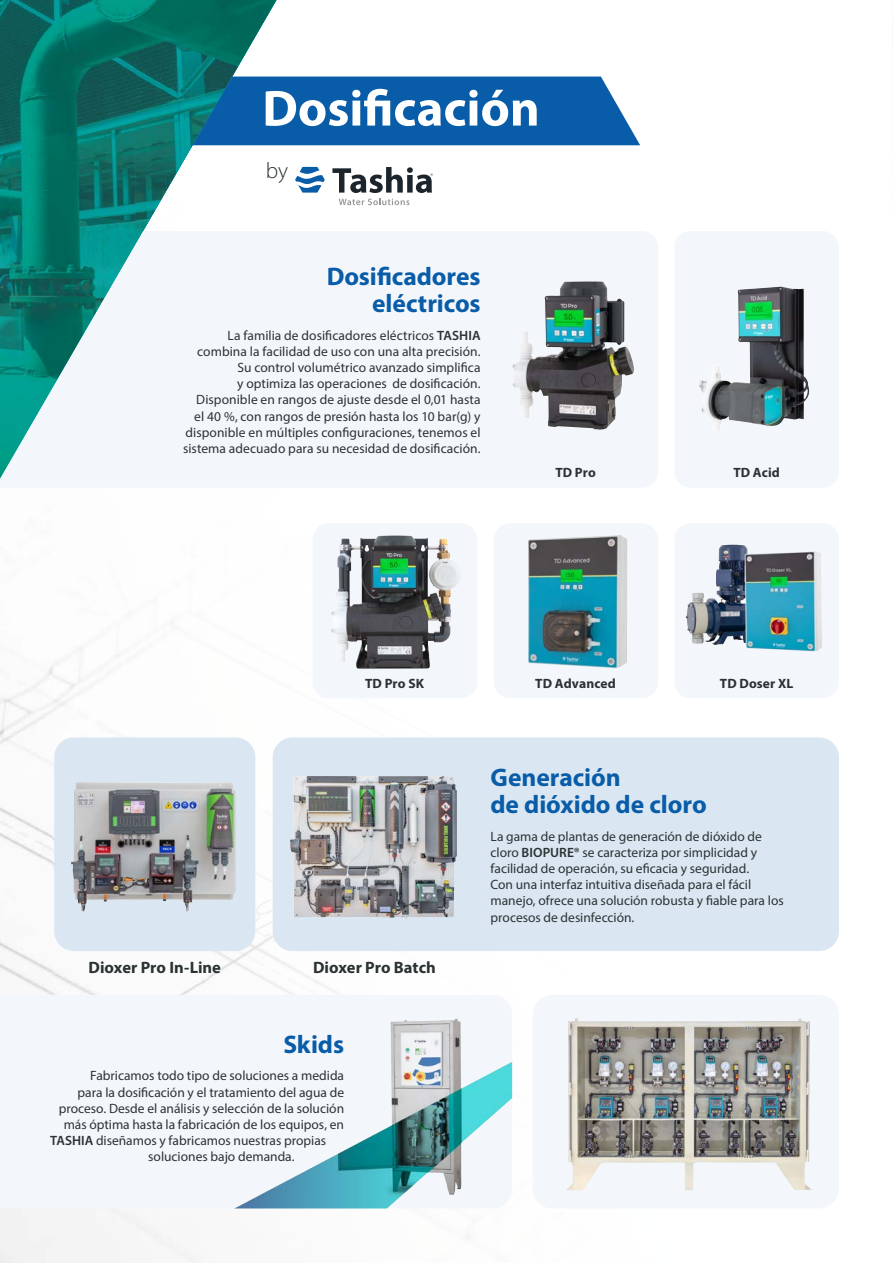
<style>
.page{position:relative;width:893px;height:1263px;background:#fff}
.page>*{position:absolute;margin:0;border:0;box-sizing:border-box;transform-origin:0 0}
.t1{font:700 51px "Myriad Pro";color:#fff}
.t2{font:700 25.5px/27px "Myriad Pro";letter-spacing:-.005em;color:#095ca7;text-align:right}
.t3{font:300 22.5px "Myriad Pro";color:#2b3234}
.t4{font:700 16.5px "Myriad Pro";color:#2b3234}
.t5{font:13.5px/16.2px "Myriad Pro";color:#2b3234;text-align:right}
.t6{font:700 13.5px "Myriad Pro";letter-spacing:.005em;color:#2b3234}
.s1{font-weight:600}
</style>
<div class="page">
<img style="left:158px;top:621px;width:52px;height:642px">
<img style="left:0;top:507px;width:53px;height:756px">
<img style="left:0;top:0;width:135px;height:231px">
<img style="left:135px;top:0;width:149px;height:88px">
<img style="left:135px;top:88px;width:90px;height:102px">
<img style="left:135px;top:190px;width:32px;height:41px">
<div style="left:494px;top:523px;width:164px;height:175px;background:#f3f7fb;border-radius:16px"></div>
<img style="left:528px;top:535px;width:99px;height:133px">
<svg style="left:313px;top:523px;width:164px;height:175px;fill:#f3f7fb"></svg>
<img style="left:331px;top:536px;width:47px;height:94px">
<svg style="left:674px;top:523px;width:165px;height:175px;fill:#f3f7fb"></svg>
<img style="left:686px;top:545px;width:41px;height:99px">
<svg style="left:0;top:231px;width:658px;height:257px;fill:#f3f7fb"></svg>
<img style="left:512px;top:281px;width:72px;height:137px">
<div style="left:674px;top:231px;width:165px;height:257px;background:#f3f7fb;border-radius:16px"></div>
<img style="left:698px;top:287px;width:112px;height:144px">
<svg style="left:193px;top:77px;width:447px;height:68px"></svg>
<svg style="left:295px;top:167px;width:30px;height:26px"></svg>
<svg style="left:332px;top:167px;width:101px;height:38px"></svg>
<div style="left:0;top:995px;width:512px;height:213px;background:#f3f7fb"></div>
<img style="left:234px;top:1019px;width:278px;height:189px">
<div style="left:533px;top:995px;width:306px;height:213px;background:#f3f7fb;border-radius:20px"></div>
<img style="left:566px;top:1018px;width:245px;height:172px">
<div style="left:54px;top:737px;width:201px;height:214px;background:#dae7f2;border-radius:20px"></div>
<img style="left:71px;top:782px;width:165px;height:129px">
<div style="left:273px;top:737px;width:566px;height:214px;background:#dae7f2;border-radius:20px"></div>
<img style="left:290px;top:775px;width:167px;height:144px">
<h1 class="t1" style="left:262px;top:75px;width:279px">Dosificación</h1>
<h3 class="t3" style="left:266px;top:157px;width:24px">by</h3>
<h2 class="t2" style="left:327px;top:262px;width:155px">Dosificadores eléctricos</h2>
<p class="t5" style="left:183px;top:327px;width:299px">La familia de dosificadores eléctricos <span class="s1">TASHIA </span>combina la facilidad de uso con una alta precisión.<br>Su control volumétrico avanzado simplifica<br>y optimiza las operaciones de dosificación.<br>Disponible en rangos de ajuste desde el 0,01 hasta el 40 %, con rangos de presión hasta los 10 bar(g) y disponible en múltiples configuraciones, tenemos el sistema adecuado para su necesidad de dosificación.</p>
<p class="t6" style="left:555px;top:464px;width:42px">TD Pro</p>
<p class="t6" style="left:365px;top:674px;width:60px">TD Pro SK</p>
<p class="t6" style="left:535px;top:674px;width:82px">TD Advanced</p>
<p class="t6" style="left:733px;top:464px;width:48px">TD Acid</p>
<p class="t6" style="left:720px;top:674px;width:75px">TD Doser XL</p>
<p class="t4" style="left:89px;top:957px;width:134px">Dioxer Pro In-Line</p>
<p class="t4" style="left:313px;top:957px;width:124px">Dioxer Pro Batch</p>
<h2 class="t2" style="left:283px;top:1030px;width:62px">Skids</h2>
<p class="t5" style="left:90px;top:1067px;width:255px">Fabricamos todo tipo de soluciones a medida</p>
<p class="t5" style="left:77px;top:1084px;width:268px">para la dosificación y el tratamiento del agua de</p>
<p class="t5" style="left:59px;top:1100px;width:287px">proceso. Desde el análisis y selección de la solución</p>
<p class="t5" style="left:64px;top:1116px;width:282px">más óptima hasta la fabricación de los equipos, en</p>
<p class="t5" style="left:50px;top:1132px;width:278px"><span class="s1">TASHIA</span> diseñamos y fabricamos nuestras propias</p>
<p class="t5" style="left:148px;top:1148px;width:148px">soluciones bajo demanda.</p>
<h2 class="t2" style="left:490px;top:763px;width:218px;text-align:left">Generación<br>de dióxido de cloro</h2>
<p class="t5" style="left:490px;top:828px;width:295px;text-align:left">La gama de plantas de generación de dióxido de cloro <span class="s1">BIOPURE®</span> se caracteriza por simplicidad y facilidad de operación, su eficacia y seguridad.<br>Con una interfaz intuitiva diseñada para el fácil manejo, ofrece una solución robusta y fiable para los procesos de desinfección.</p>
</div>
